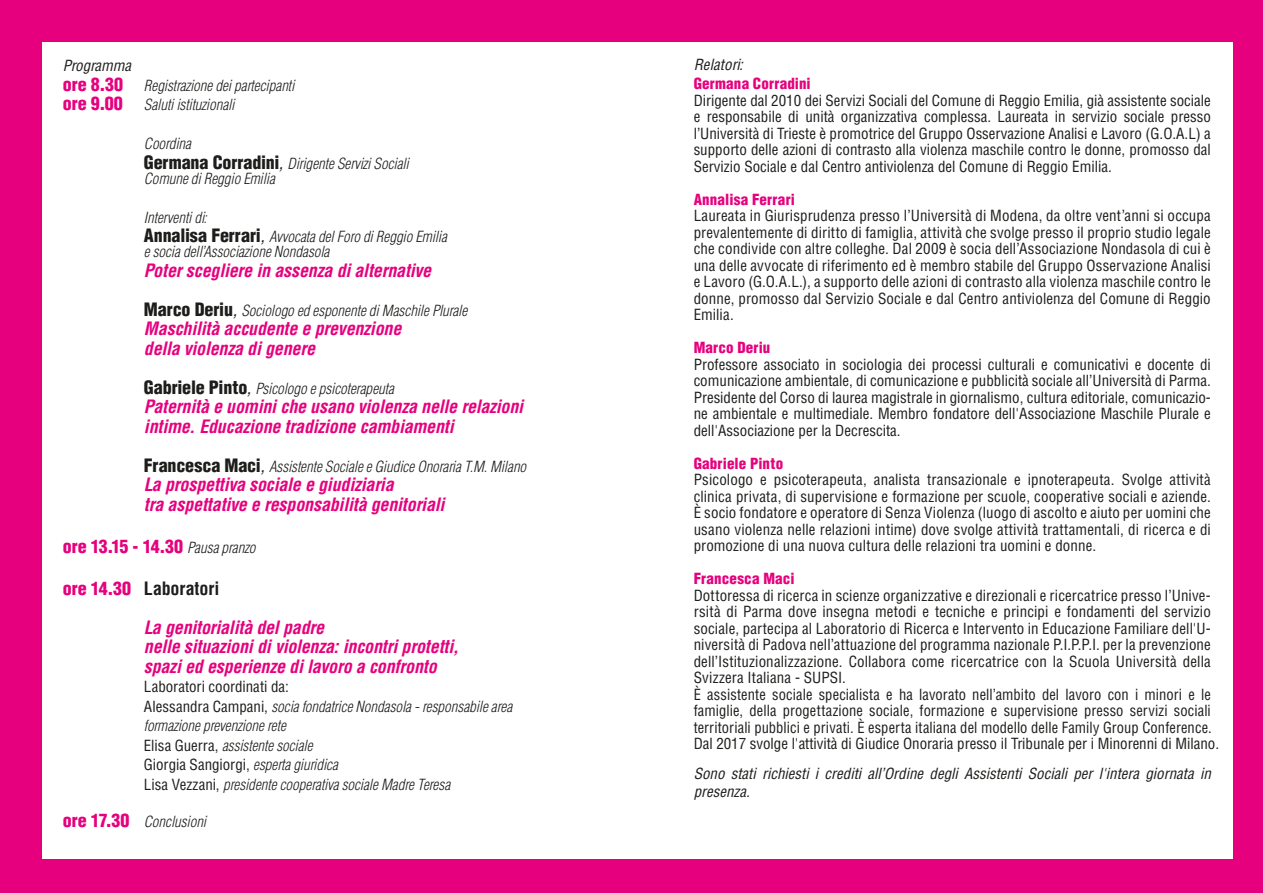
<style>
.page{position:relative;width:1263px;height:893px;background:#e6007d}
.page>*{position:absolute;margin:0;border:0;box-sizing:border-box;transform-origin:0 0}
.t1{font:italic 700 condensed 18px/19.5px "Helvetica LT Std";letter-spacing:-.01em;color:#e6007d}
.t2{font:900 condensed 18px "Helvetica LT Std";letter-spacing:-.03em;color:#e6007d}
.t3{font:condensed 15px/16.5px "Helvetica LT Std";letter-spacing:.005em;color:#1d1d1b;text-align:justify}
.t4{font:italic 300 condensed 15px/19.5px "Helvetica LT Std";letter-spacing:-.005em;color:#1d1d1b}
.t5{font:italic condensed 15px/18px "Helvetica LT Std";color:#1d1d1b}
.t6{font:900 condensed 15px "Helvetica LT Std";letter-spacing:.01em;color:#e6007d}
.s1{font-weight:400}
.s2{font-weight:900;font-style:normal;font-size:18px;color:#e6007d}
.s3{font-weight:900;font-style:normal;font-size:18px}
.s4{font-weight:400;font-size:18px}
.s5{font-weight:300;font-style:italic;font-size:15px;color:#1d1d1b}
.s6{font-weight:900;font-style:normal}
.s7{font-style:normal;color:#1d1d1b}
.s8{font-weight:400;font-style:normal}
</style>
<div class="page">
<div style="left:42px;top:42px;width:1191px;height:817px;background:#fff"></div>
<p class="t4" style="left:63px;top:56px;width:233px"><span class="s1">Programma<br></span><span class="s2">ore 8.30</span> Registrazione dei partecipanti <span class="s2">ore 9.00</span> Saluti istituzionali</p>
<p class="t4" style="left:144px;top:134px;width:266px">Coordina<br><span class="s3">Germana Corradini</span><span class="s4">,</span> Dirigente Servizi Sociali</p>
<p class="t4" style="left:144px;top:169px;width:132px">Comune di Reggio Emilia</p>
<p class="t4" style="left:144px;top:208px;width:305px">Interventi di:<br><span class="s3">Annalisa Ferrari</span><span class="s4">,</span> Avvocata del Foro di Reggio Emilia</p>
<p class="t4" style="left:144px;top:242px;width:187px">e socia dell’Associazione Nondasola</p>
<p class="t1" style="left:144px;top:260px;width:289px">Poter scegliere in assenza di alternative</p>
<p class="t4" style="left:144px;top:301px;width:325px"><span class="s3">Marco Deriu</span><span class="s4">,</span> Sociologo ed esponente di Maschile Plurale</p>
<p class="t1" style="left:144px;top:319px;width:259px">Maschilità accudente e prevenzione della violenza di genere</p>
<p class="t4" style="left:144px;top:379px;width:252px"><span class="s3">Gabriele Pinto</span><span class="s4">,</span> Psicologo e psicoterapeuta</p>
<p class="t1" style="left:144px;top:397px;width:381px">Paternità e uomini che usano violenza nelle relazioni intime. Educazione tradizione cambiamenti</p>
<p class="t4" style="left:144px;top:457px;width:384px"><span class="s3">Francesca Maci</span><span class="s4">,</span> Assistente Sociale e Giudice Onoraria T.M. Milano</p>
<p class="t1" style="left:144px;top:475px;width:302px">La prospettiva sociale e giudiziaria<br>tra aspettative e responsabilità genitoriali</p>
<p class="t2" style="left:63px;top:535px;width:194px">ore 13.15 - 14.30 <span class="s5">Pausa pranzo</span></p>
<p class="t1" style="left:144px;top:569px;width:182px;line-height:39px;text-indent:-81px"><span class="s6">ore 14.30</span> <span class="s7">Laboratori<br></span>La genitorialità del padre</p>
<p class="t1" style="left:144px;top:637px;width:316px">nelle situazioni di violenza: incontri protetti, spazi ed esperienze di lavoro a confronto</p>
<p class="t4" style="left:144px;top:677px;width:370px"><span class="s8">Laboratori coordinati da:<br>Alessandra Campani,</span> socia fondatrice Nondasola - responsabile area formazione prevenzione rete<br><span class="s8">Elisa Guerra,</span> assistente sociale<br><span class="s8">Giorgia Sangiorgi,</span> esperta giuridica<br><span class="s8">Lisa Vezzani,</span> presidente cooperativa sociale Madre Teresa</p>
<p class="t4" style="left:63px;top:812px;width:145px"><span class="s2">ore 17.30</span> Conclusioni</p>
<p class="t5" style="left:694px;top:55px;width:51px">Relatori:</p>
<p class="t6" style="left:694px;top:74px;width:119px">Germana Corradini</p>
<p class="t3" style="left:694px;top:92px;width:519px">Dirigente dal 2010 dei Servizi Sociali del Comune di Reggio Emilia, già assistente sociale e responsabile di unità organizzativa complessa. Laureata in servizio sociale presso l’Università di Trieste è promotrice del Gruppo Osservazione Analisi e Lavoro (G.O.A.L) a supporto delle azioni di contrasto alla violenza maschile contro le donne, promosso dal Servizio Sociale e dal Centro antiviolenza del Comune di Reggio Emilia.</p>
<p class="t6" style="left:694px;top:190px;width:103px">Annalisa Ferrari</p>
<p class="t3" style="left:694px;top:207px;width:519px">Laureata in Giurisprudenza presso l’Università di Modena, da oltre vent’anni si occupa prevalentemente di diritto di famiglia, attività che svolge presso il proprio studio legale che condivide con altre colleghe. Dal 2009 è socia dell’Associazione Nondasola di cui è una delle avvocate di riferimento ed è membro stabile del Gruppo Osservazione Analisi e Lavoro (G.O.A.L.), a supporto delle azioni di contrasto alla violenza maschile contro le donne, promosso dal Servizio Sociale e dal Centro antiviolenza del Comune di Reggio Emilia.</p>
<p class="t6" style="left:694px;top:338px;width:78px">Marco Deriu</p>
<p class="t3" style="left:694px;top:356px;width:519px">Professore associato in sociologia dei processi culturali e comunicativi e docente di comunicazione ambientale, di comunicazione e pubblicità sociale all’Università di Parma.<br>Presidente del Corso di laurea magistrale in giornalismo, cultura editoriale, comunicazio&shy;ne ambientale e multimediale. Membro fondatore dell'Associazione Maschile Plurale e dell'Associazione per la Decrescita.</p>
<p class="t6" style="left:694px;top:454px;width:91px">Gabriele Pinto</p>
<p class="t3" style="left:694px;top:471px;width:519px">Psicologo e psicoterapeuta, analista transazionale e ipnoterapeuta. Svolge attività clinica privata, di supervisione e formazione per scuole, cooperative sociali e aziende.<br>È socio fondatore e operatore di Senza Violenza (luogo di ascolto e aiuto per uomini che usano violenza nelle relazioni intime) dove svolge attività trattamentali, di ricerca e di promozione di una nuova cultura delle relazioni tra uomini e donne.</p>
<p class="t6" style="left:694px;top:569px;width:102px">Francesca Maci</p>
<p class="t3" style="left:694px;top:587px;width:527px;text-align:left">Dottoressa di ricerca in scienze organizzative e direzionali e ricercatrice presso l’Unive&shy;rsità di Parma dove insegna metodi e tecniche e principi e fondamenti del servizio sociale, partecipa al Laboratorio di Ricerca e Intervento in Educazione Familiare dell'U&shy;niversità di Padova nell’attuazione del programma nazionale P.I.P.P.I. per la prevenzione dell’Istituzionalizzazione. Collabora come ricercatrice con la Scuola Università della Svizzera Italiana - SUPSI.<br>È assistente sociale specialista e ha lavorato nell’ambito del lavoro con i minori e le famiglie, della progettazione sociale, formazione e supervisione presso servizi sociali territoriali pubblici e privati. È esperta italiana del modello delle Family Group Conference.<br>Dal 2017 svolge l'attività di Giudice Onoraria presso il Tribunale per i Minorenni di Milano.</p>
<p class="t5" style="left:694px;top:765px;width:519px">Sono stati richiesti i crediti all’Ordine degli Assistenti Sociali per l'intera giornata in presenza.</p>
</div>
